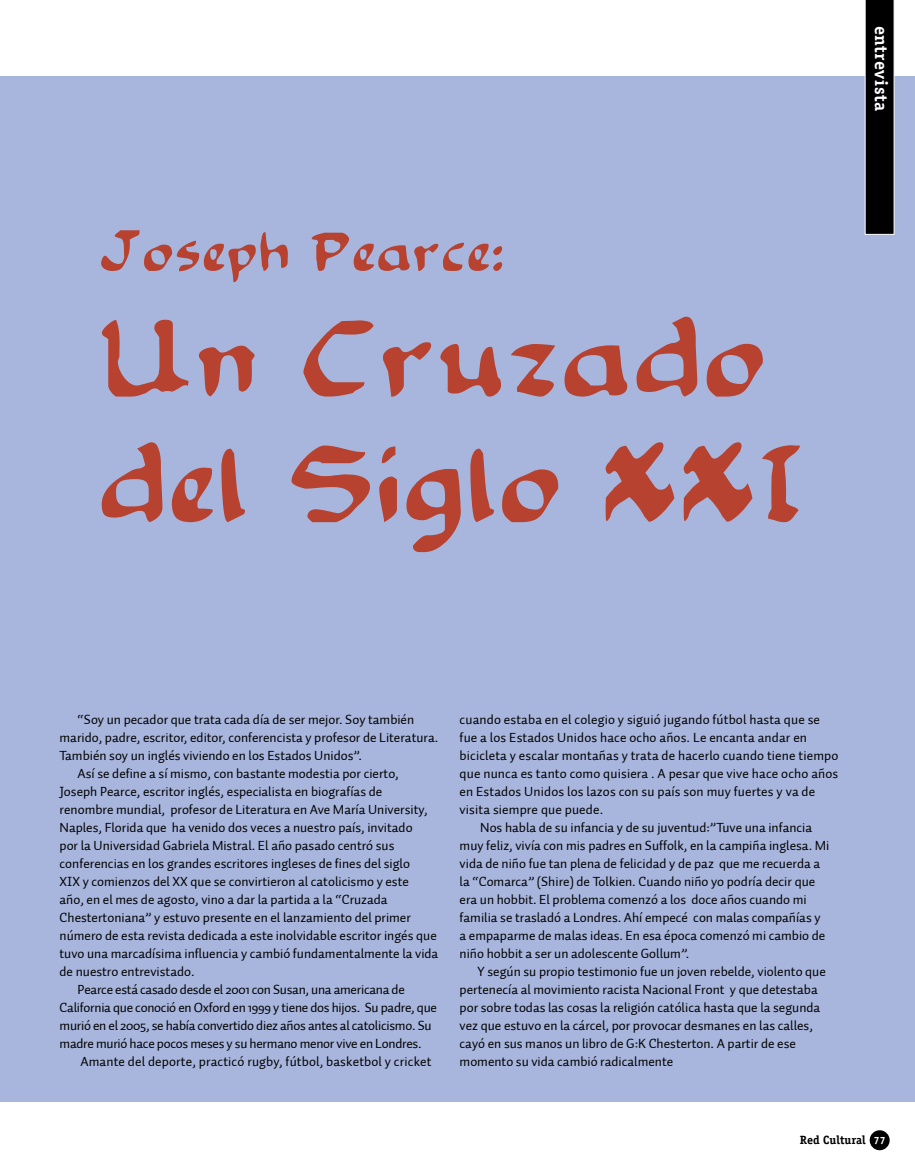
<style>
.page{position:relative;width:915px;height:1170px;background:#fff}
.page>*{position:absolute;margin:0;border:0;box-sizing:border-box;transform-origin:0 0}
.t1{font:127.5px/125.6px "Knights Templar";letter-spacing:.05em;color:#b74230}
.t2{font:63.75px "Knights Templar";letter-spacing:.05em;color:#b74230}
.t3{font:700 18px "Officina Serif";letter-spacing:.03em;color:#fff}
.t4{font:13.5px "Auto 1";color:#000}
.t5{font:13.5px "Auto 1";letter-spacing:-.02em;color:#000}
.t6{font:700 12px "Officina Serif";color:#000}
.s1{font-size:10.5px;color:#fff}
</style>
<div class="page">
<div style="left:0;top:77px;width:914px;height:1025px;background:#a8b6dd"></div>
<svg style="left:864px;top:0;width:30px;height:235px;background:#111112"></svg>
<div style="left:869px;top:1130px;width:20px;height:20px;background:#000;border-radius:50%"></div>
<h2 class="t2" style="left:100px;top:226px;width:406px">Joseph Pearce:</h2>
<h1 class="t1" style="left:100px;top:306px;width:702px">Un Cruzado del Siglo XXI</h1>
<h3 class="t3" style="left:892px;top:26px;width:87px;rotate:90deg">entrevista</h3>
<p class="t4" style="left:78px;top:711px;width:338px">“Soy un pecador que trata cada día de ser mejor. Soy también</p>
<p class="t4" style="left:60px;top:729px;width:380px">marido, padre, escritor, editor, conferencista y profesor de Literatura.</p>
<p class="t4" style="left:60px;top:747px;width:304px">También soy un inglés viviendo en los Estados Unidos”.</p>
<p class="t4" style="left:78px;top:765px;width:323px">Así se define a sí mismo, con bastante modestia por cierto,</p>
<p class="t4" style="left:60px;top:783px;width:324px">Joseph Pearce, escritor inglés, especialista en biografías de</p>
<p class="t4" style="left:60px;top:801px;width:369px">renombre mundial, profesor de Literatura en Ave María University,</p>
<p class="t4" style="left:60px;top:819px;width:354px">Naples, Florida que ha venido dos veces a nuestro país, invitado</p>
<p class="t4" style="left:60px;top:837px;width:336px">por la Universidad Gabriela Mistral. El año pasado centró sus</p>
<p class="t4" style="left:60px;top:855px;width:352px">conferencias en los grandes escritores ingleses de fines del siglo</p>
<p class="t4" style="left:60px;top:873px;width:351px">XIX y comienzos del XX que se convirtieron al catolicismo y este</p>
<p class="t4" style="left:60px;top:891px;width:329px">año, en el mes de agosto, vino a dar la partida a la “Cruzada</p>
<p class="t4" style="left:60px;top:909px;width:353px">Chestertoniana” y estuvo presente en el lanzamiento del primer</p>
<p class="t4" style="left:60px;top:927px;width:378px">número de esta revista dedicada a este inolvidable escritor ingés que</p>
<p class="t4" style="left:60px;top:945px;width:380px">tuvo una marcadísima influencia y cambió fundamentalmente la vida</p>
<p class="t4" style="left:60px;top:963px;width:136px">de nuestro entrevistado.</p>
<p class="t5" style="left:78px;top:981px;width:328px">Pearce está casado desde el 2001 con Susan, una americana de</p>
<p class="t5" style="left:60px;top:999px;width:379px">California que conoció en Oxford en 1999 y tiene dos hijos. Su padre, que</p>
<p class="t5" style="left:60px;top:1017px;width:373px">murió en el 2005, se había convertido diez años antes al catolicismo. Su</p>
<p class="t5" style="left:60px;top:1035px;width:363px">madre murió hace pocos meses y su hermano menor vive en Londres.</p>
<p class="t4" style="left:80px;top:1053px;width:352px">Amante del deporte, practicó rugby, fútbol, basketbol y cricket</p>
<p class="t4" style="left:459px;top:711px;width:362px">cuando estaba en el colegio y siguió jugando fútbol hasta que se</p>
<p class="t4" style="left:459px;top:729px;width:349px">fue a los Estados Unidos hace ocho años. Le encanta andar en</p>
<p class="t4" style="left:459px;top:747px;width:380px">bicicleta y escalar montañas y trata de hacerlo cuando tiene tiempo</p>
<p class="t4" style="left:459px;top:765px;width:380px">que nunca es tanto como quisiera . A pesar que vive hace ocho años</p>
<p class="t4" style="left:459px;top:783px;width:357px">en Estados Unidos los lazos con su país son muy fuertes y va de</p>
<p class="t4" style="left:459px;top:801px;width:145px">visita siempre que puede.</p>
<p class="t4" style="left:480px;top:819px;width:333px">Nos habla de su infancia y de su juventud:”Tuve una infancia</p>
<p class="t4" style="left:459px;top:836px;width:371px">muy feliz, vivía con mis padres en Suffolk, en la campiña inglesa. Mi</p>
<p class="t4" style="left:459px;top:854px;width:362px">vida de niño fue tan plena de felicidad y de paz que me recuerda a</p>
<p class="t4" style="left:459px;top:872px;width:357px">la “Comarca” (Shire) de Tolkien. Cuando niño yo podría decir que</p>
<p class="t4" style="left:459px;top:890px;width:348px">era un hobbit. El problema comenzó a los doce años cuando mi</p>
<p class="t4" style="left:459px;top:908px;width:362px">familia se trasladó a Londres. Ahí empecé con malas compañías y</p>
<p class="t4" style="left:459px;top:926px;width:367px">a empaparme de malas ideas. En esa época comenzó mi cambio de</p>
<p class="t4" style="left:459px;top:944px;width:231px">niño hobbit a ser un adolescente Gollum”.</p>
<p class="t4" style="left:477px;top:962px;width:349px">Y según su propio testimonio fue un joven rebelde, violento que</p>
<p class="t4" style="left:459px;top:980px;width:359px">pertenecía al movimiento racista Nacional Front y que detestaba</p>
<p class="t4" style="left:459px;top:998px;width:362px">por sobre todas las cosas la religión católica hasta que la segunda</p>
<p class="t4" style="left:459px;top:1016px;width:355px">vez que estuvo en la cárcel, por provocar desmanes en las calles,</p>
<p class="t4" style="left:459px;top:1034px;width:338px">cayó en sus manos un libro de G:K Chesterton. A partir de ese</p>
<p class="t4" style="left:459px;top:1052px;width:215px">momento su vida cambió radicalmente</p>
<p class="t6" style="left:799px;top:1132px;width:87px">Red Cultural <span class="s1">77</span></p>
</div>
